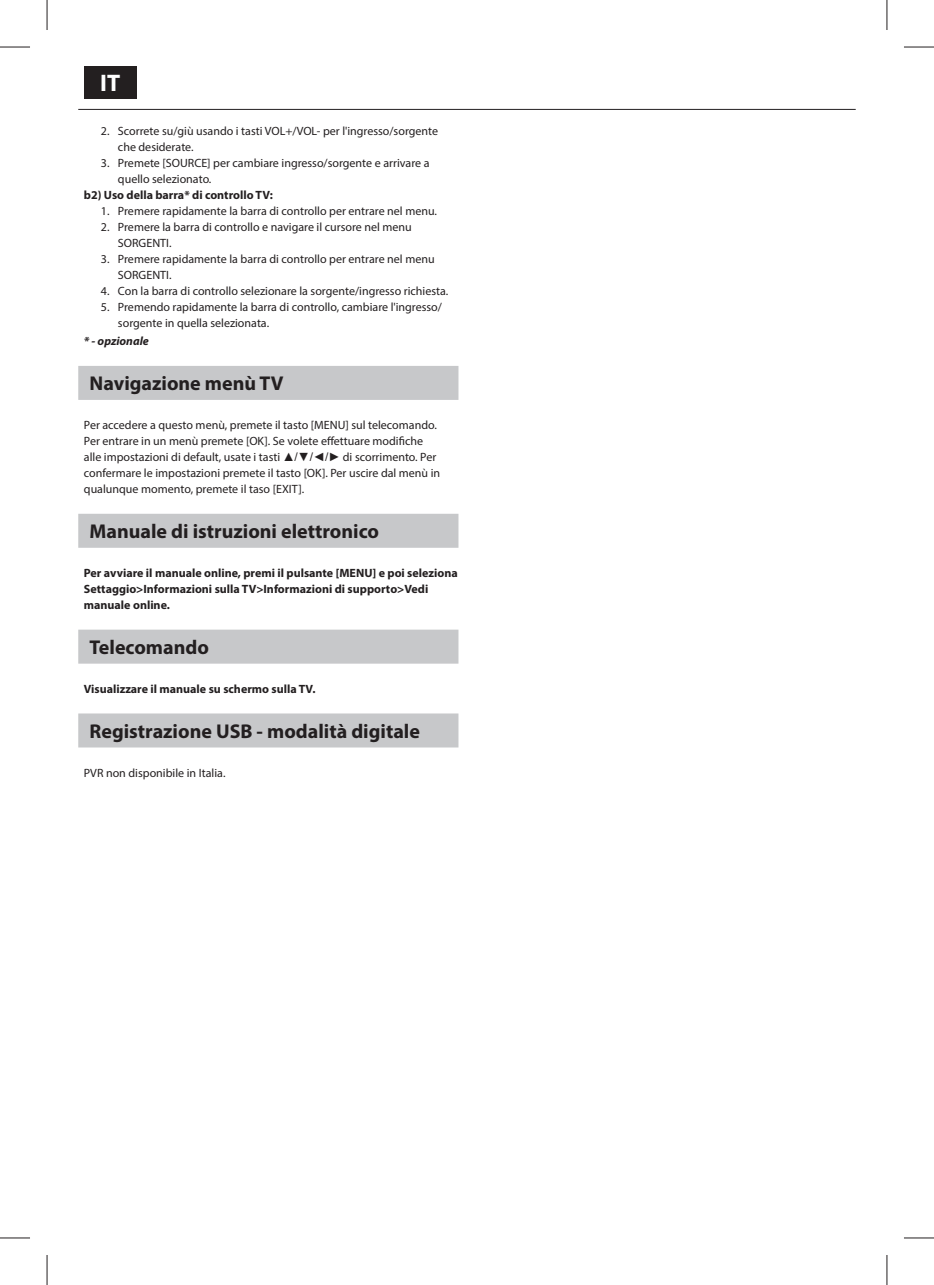
<style>
.page{position:relative;width:934px;height:1285px;background:#fff}
.page>*{position:absolute;margin:0;border:0;box-sizing:border-box;transform-origin:0 0}
.t1{font:700 24px "Myriad Pro";color:#fff}
.t2{font:700 20px "Myriad Pro";color:#231f20}
.t3{font:12px/16px "Myriad Pro";color:#231f20}
.t4{font:700 12px/16px "Myriad Pro";color:#231f20}
.t5{font:italic 700 12px "Myriad Pro";color:#231f20}
.s1{font-family:"Arial"}
</style>
<div class="page">
<div style="left:84px;top:66px;width:52px;height:32px;background:#231f20"></div>
<div style="left:78px;top:366px;width:380px;height:34px;background:#c7c8ca"></div>
<div style="left:78px;top:514px;width:380px;height:34px;background:#c7c8ca"></div>
<div style="left:78px;top:629px;width:380px;height:34px;background:#c7c8ca"></div>
<div style="left:78px;top:713px;width:380px;height:34px;background:#c7c8ca"></div>
<hr style="left:78px;top:109px;width:777px;height:1px;background:#231f20">
<hr style="left:917px;top:120px;width:1px;height:34px;background:#c7c8ca">
<hr style="left:0;top:47px;width:30px;height:1px;background:#231f20">
<hr style="left:903px;top:47px;width:30px;height:1px;background:#231f20">
<hr style="left:0;top:1237px;width:30px;height:1px;background:#231f20">
<hr style="left:903px;top:1237px;width:30px;height:1px;background:#231f20">
<hr style="left:47px;top:0;width:1px;height:30px;background:#231f20">
<hr style="left:47px;top:1255px;width:1px;height:30px;background:#231f20">
<hr style="left:886px;top:0;width:1px;height:30px;background:#231f20">
<hr style="left:886px;top:1255px;width:1px;height:30px;background:#231f20">
<h1 class="t1" style="left:100px;top:74px;width:21px">IT</h1>
<p class="t3" style="left:118px;top:124px;width:321px;text-indent:-17px">2. Scorrete su/giù usando i tasti VOL+/VOL- per l'ingresso/sorgente che desiderate.</p>
<p class="t3" style="left:118px;top:156px;width:313px;text-indent:-17px">3. Premete [SOURCE] per cambiare ingresso/sorgente e arrivare a quello selezionato.</p>
<p class="t4" style="left:84px;top:188px;width:190px">b2) Uso della barra* di controllo TV:</p>
<p class="t3" style="left:101px;top:204px;width:337px">1. Premere rapidamente la barra di controllo per entrare nel menu.</p>
<p class="t3" style="left:118px;top:220px;width:295px;text-indent:-17px">2. Premere la barra di controllo e navigare il cursore nel menu<br>SORGENTI.</p>
<p class="t3" style="left:118px;top:252px;width:318px;text-indent:-17px">3. Premere rapidamente la barra di controllo per entrare nel menu<br>SORGENTI.</p>
<p class="t3" style="left:101px;top:284px;width:349px">4. Con la barra di controllo selezionare la sorgente/ingresso richiesta.</p>
<p class="t3" style="left:118px;top:300px;width:325px;text-indent:-17px">5. Premendo rapidamente la barra di controllo, cambiare l'ingresso/ sorgente in quella selezionata.</p>
<p class="t5" style="left:84px;top:336px;width:66px">* - opzionale</p>
<h2 class="t2" style="left:90px;top:376px;width:195px">Navigazione menù TV</h2>
<p class="t3" style="left:84px;top:418px;width:358px">Per accedere a questo menù, premete il tasto [MENU] sul telecomando.<br>Per entrare in un menù premete [OK]. Se volete effettuare modifiche alle impostazioni di default, usate i tasti <span class="s1">▲/▼/◄/►</span> di scorrimento. Per confermare le impostazioni premete il tasto [OK]. Per uscire dal menù in qualunque momento, premete il taso [EXIT].</p>
<h2 class="t2" style="left:90px;top:524px;width:291px">Manuale di istruzioni elettronico</h2>
<p class="t4" style="left:84px;top:566px;width:375px">Per avviare il manuale online, premi il pulsante [MENU] e poi seleziona<br>Settaggio&gt;Informazioni sulla TV&gt;Informazioni di supporto&gt;Vedi manuale online.</p>
<h2 class="t2" style="left:90px;top:639px;width:121px">Telecomando</h2>
<p class="t4" style="left:84px;top:681px;width:233px">Visualizzare il manuale su schermo sulla TV.</p>
<h2 class="t2" style="left:90px;top:723px;width:332px">Registrazione USB - modalità digitale</h2>
<p class="t3" style="left:84px;top:765px;width:143px">PVR non disponibile in Italia.</p>
</div>
